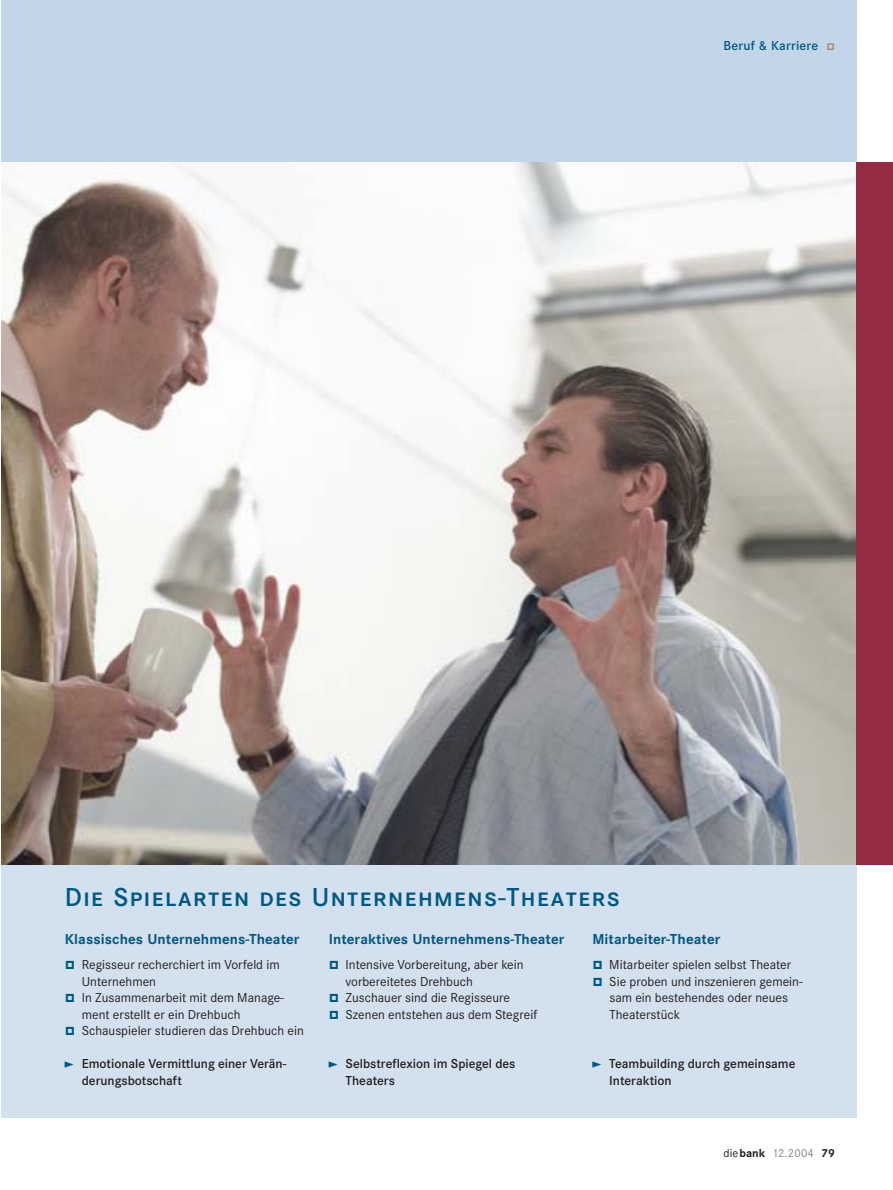
<style>
.page{position:relative;width:893px;height:1190px;background:#fff}
.page>*{position:absolute;margin:0;border:0;box-sizing:border-box;transform-origin:0 0}
.t1{font:600 27px "Corporate SSC";letter-spacing:.05em;color:#005883}
.t2{font:700 15px "Corporate S";letter-spacing:.005em;color:#005883}
.t3{font:13.5px "Corporate S";color:#231f1f}
.t4{font:600 13.5px/16.5px "Corporate S";color:#231f1f}
.t5{font:600 13.5px "Corporate S";letter-spacing:.015em;color:#005883}
.t6{font:12px "Corporate S";letter-spacing:.01em;color:#808284}
.s1{font-family:"The Sans Extra Bold Expert";font-weight:400;font-size:9.75px;color:#a78a69}
.s2{font-family:"The Sans Black Expert";font-size:12px;color:#005883}
.s3{font-family:"The Sans Black Expert";font-weight:400;font-size:12px;color:#005883}
.s4{color:#231f1f}
.s5{font-weight:700;color:#231f1f}
</style>
<div class="page">
<div style="left:1px;top:0;width:855px;height:1117px;background:#d3e0ee"></div>
<div style="left:1px;top:0;width:855px;height:162px;background:#c3d5e9"></div>
<img style="left:1px;top:162px;width:855px;height:702px">
<div style="left:856px;top:162px;width:36px;height:702px;background:#942d44"></div>
<p class="t5" style="left:723px;top:41px;width:113px">Beruf &amp; Karriere <span class="s1">ò</span></p>
<h1 class="t1" style="left:65px;top:880px;width:556px">Die Spielarten des Unternehmens-Theaters</h1>
<p class="t2" style="left:65px;top:934px;width:236px">Klassisches Unternehmens-Theater</p>
<p class="t3" style="left:65px;top:960px;width:216px"><span class="s2">ò</span> Regisseur recherchiert im Vorfeld im</p>
<p class="t3" style="left:82px;top:976px;width:76px">Unternehmen</p>
<p class="t3" style="left:65px;top:993px;width:220px"><span class="s2">ò</span> In Zusammenarbeit mit dem Manage-</p>
<p class="t3" style="left:82px;top:1009px;width:160px">ment erstellt er ein Drehbuch</p>
<p class="t3" style="left:65px;top:1026px;width:240px"><span class="s2">ò</span> Schauspieler studieren das Drehbuch ein</p>
<p class="t4" style="left:82px;top:1056px;width:206px;text-indent:-17px"><span class="s3">”</span> Emotionale Vermittlung einer Verän&shy;derungsbotschaft</p>
<p class="t2" style="left:328px;top:934px;width:237px">Interaktives Unternehmens-Theater</p>
<p class="t3" style="left:328px;top:960px;width:196px"><span class="s2">ò</span> Intensive Vorbereitung, aber kein</p>
<p class="t3" style="left:345px;top:976px;width:129px">vorbereitetes Drehbuch</p>
<p class="t3" style="left:328px;top:993px;width:183px"><span class="s2">ò</span> Zuschauer sind die Regisseure</p>
<p class="t3" style="left:328px;top:1009px;width:210px"><span class="s2">ò</span> Szenen entstehen aus dem Stegreif</p>
<p class="t4" style="left:345px;top:1056px;width:171px;text-indent:-17px"><span class="s3">”</span> Selbstreflexion im Spiegel des<br>Theaters</p>
<p class="t2" style="left:592px;top:934px;width:129px">Mitarbeiter-Theater</p>
<p class="t3" style="left:592px;top:960px;width:200px"><span class="s2">ò</span> Mitarbeiter spielen selbst Theater</p>
<p class="t3" style="left:592px;top:976px;width:212px"><span class="s2">ò</span> Sie proben und inszenieren gemein-</p>
<p class="t3" style="left:609px;top:993px;width:180px">sam ein bestehendes oder neues</p>
<p class="t3" style="left:609px;top:1009px;width:72px">Theaterstück</p>
<p class="t4" style="left:609px;top:1056px;width:188px;text-indent:-17px"><span class="s3">”</span> Teambuilding durch gemeinsame<br>Interaktion</p>
<p class="t6" style="left:723px;top:1148px;width:113px"><span class="s4">die</span><span class="s5">bank</span> 12.2004 <span class="s5">79</span></p>
</div>
